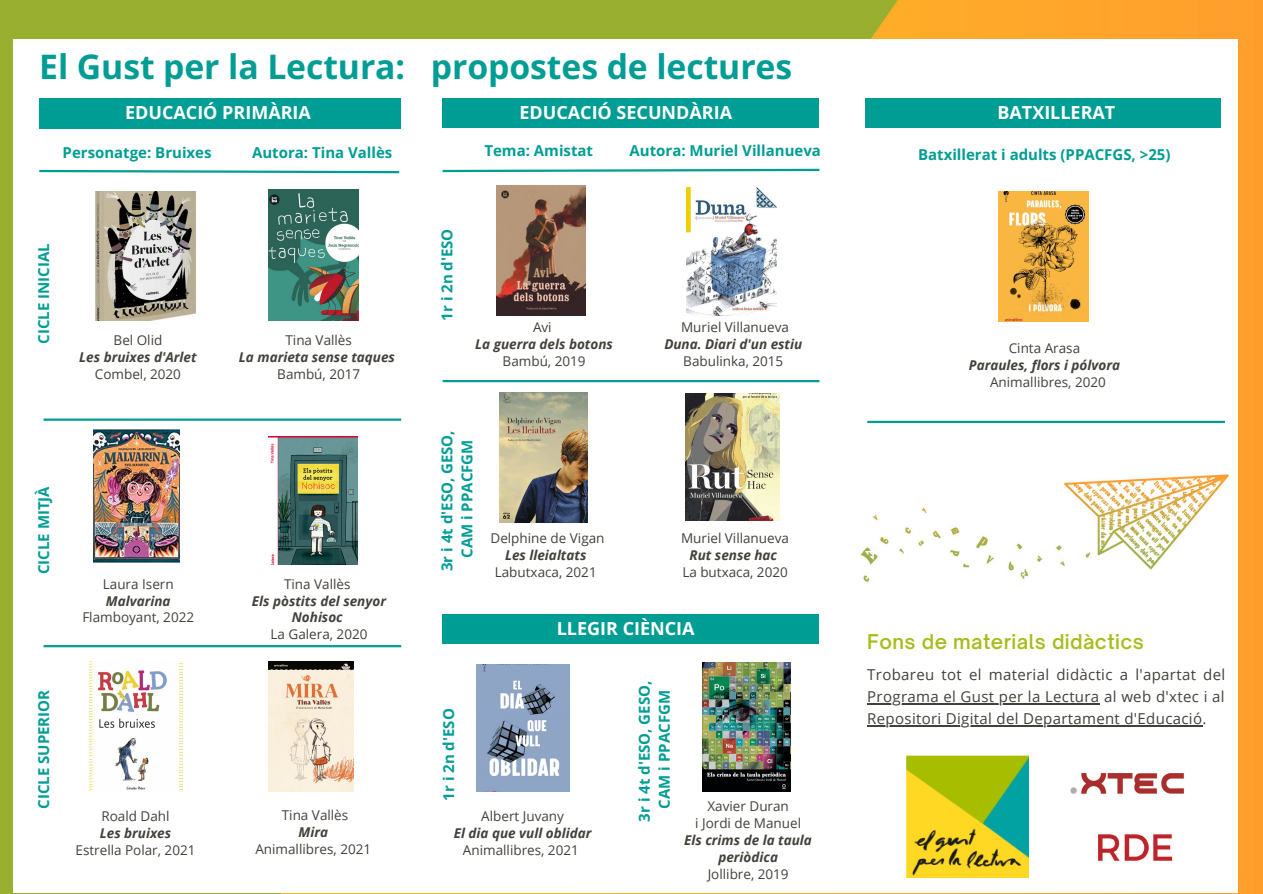
<style>
.page{position:relative;width:1263px;height:894px;background:#fff}
.page>*{position:absolute;margin:0;border:0;box-sizing:border-box;transform-origin:0 0}
.t1{font:700 33.75px "Open Sans";letter-spacing:-.005em;color:#009d94}
.t2{font:600 19.5px "Open Sauce One";letter-spacing:.02em;color:#a6bd19}
.t3{font:700 18px "Open Sans";color:#fff}
.t4{font:700 15px "Open Sans";color:#009d94}
.t5{font:15px/21.9px "Open Sans";letter-spacing:.02em;color:#44403b;text-align:justify}
.t6{font:13.5px "Open Sans";color:#44403b}
.t7{font:italic 700 13.5px/16.8px "Open Sans";color:#44403b;text-align:center}
</style>
<div class="page">
<img style="left:0;top:0;width:1263px;height:893px">
<div style="left:14px;top:40px;width:1224px;height:852px;background:#fff"></div>
<div style="left:39px;top:98px;width:362px;height:30px;background:#009d94"></div>
<div style="left:865px;top:98px;width:356px;height:29px;background:#009d94"></div>
<div style="left:443px;top:98px;width:376px;height:29px;background:#009d94"></div>
<svg style="left:39px;top:169px;width:361px;height:5px"></svg>
<hr style="left:44px;top:418px;width:357px;height:2px;background:#009d94">
<hr style="left:44px;top:645px;width:357px;height:2px;background:#009d94">
<svg style="left:442px;top:168px;width:378px;height:5px"></svg>
<hr style="left:443px;top:380px;width:376px;height:2px;background:#009d94">
<div style="left:443px;top:613px;width:376px;height:29px;background:#009d94"></div>
<hr style="left:867px;top:420px;width:358px;height:3px;background:#009d94">
<img style="left:89px;top:661px;width:94px;height:130px">
<img style="left:476px;top:664px;width:94px;height:127px">
<img style="left:499px;top:392px;width:88px;height:131px">
<img style="left:685px;top:393px;width:95px;height:127px">
<img style="left:497px;top:186px;width:89px;height:129px">
<img style="left:686px;top:188px;width:90px;height:128px">
<img style="left:269px;top:436px;width:88px;height:128px">
<img style="left:93px;top:429px;width:87px;height:133px">
<img style="left:1070px;top:773px;width:114px;height:21px">
<img style="left:860px;top:474px;width:369px;height:108px">
<img style="left:702px;top:662px;width:89px;height:129px">
<img style="left:95px;top:191px;width:101px;height:129px">
<img style="left:269px;top:189px;width:90px;height:131px">
<img style="left:998px;top:191px;width:90px;height:130px">
<img style="left:268px;top:661px;width:86px;height:130px">
<img style="left:906px;top:755px;width:123px;height:122px">
<img style="left:1098px;top:833px;width:75px;height:28px">
<hr style="left:867px;top:702px;width:233px;height:2px;background:#44403b">
<hr style="left:867px;top:724px;width:335px;height:2px;background:#44403b">
<p class="t1" style="left:39px;top:43px;width:754px">El Gust per la Lectura: propostes de lectures</p>
<p class="t3" style="left:125px;top:100px;width:187px">EDUCACIÓ PRIMÀRIA</p>
<p class="t3" style="left:519px;top:100px;width:214px">EDUCACIÓ SECUNDÀRIA</p>
<p class="t3" style="left:997px;top:100px;width:119px">BATXILLERAT</p>
<p class="t4" style="left:63px;top:142px;width:150px">Personatge: Bruixes</p>
<p class="t4" style="left:252px;top:142px;width:142px">Autora: Tina Vallès</p>
<p class="t4" style="left:33px;top:343px;width:102px;rotate:-90deg">CICLE INICIAL</p>
<p class="t6" style="left:114px;top:330px;width:50px">Bel Olid</p>
<p class="t7" style="left:79px;top:348px;width:119px">Les bruixes d'Arlet</p>
<p class="t6" style="left:95px;top:364px;width:88px">Combel, 2020</p>
<p class="t6" style="left:285px;top:330px;width:68px">Tina Vallès</p>
<p class="t7" style="left:239px;top:348px;width:158px">La marieta sense taques</p>
<p class="t6" style="left:277px;top:364px;width:84px">Bambú, 2017</p>
<p class="t4" style="left:33px;top:574px;width:89px;rotate:-90deg">CICLE MITJÀ</p>
<p class="t6" style="left:103px;top:574px;width:72px">Laura Isern</p>
<p class="t7" style="left:106px;top:591px;width:66px">Malvarina</p>
<p class="t6" style="left:82px;top:608px;width:113px">Flamboyant, 2022</p>
<p class="t4" style="left:33px;top:808px;width:120px;rotate:-90deg">CICLE SUPERIOR</p>
<p class="t6" style="left:101px;top:806px;width:70px">Roald Dahl</p>
<p class="t7" style="left:100px;top:824px;width:73px">Les bruixes</p>
<p class="t6" style="left:76px;top:840px;width:121px">Estrella Polar, 2021</p>
<p class="t6" style="left:284px;top:574px;width:68px">Tina Vallès</p>
<p class="t7" style="left:252px;top:591px;width:136px">Els pòstits del senyor<br>Nohisoc</p>
<p class="t6" style="left:271px;top:624px;width:98px">La Galera, 2020</p>
<p class="t6" style="left:282px;top:805px;width:68px">Tina Vallès</p>
<p class="t7" style="left:299px;top:823px;width:31px">Mira</p>
<p class="t6" style="left:255px;top:839px;width:117px">Animallibres, 2021</p>
<p class="t4" style="left:484px;top:140px;width:110px">Tema: Amistat</p>
<p class="t4" style="left:630px;top:140px;width:193px">Autora: Muriel Villanueva</p>
<p class="t4" style="left:436px;top:320px;width:94px;rotate:-90deg">1r i 2n d'ESO</p>
<p class="t6" style="left:533px;top:318px;width:20px">Avi</p>
<p class="t7" style="left:475px;top:335px;width:139px">La guerra dels botons</p>
<p class="t6" style="left:503px;top:351px;width:84px">Bambú, 2019</p>
<p class="t4" style="left:436px;top:571px;width:142px;rotate:-90deg">3r i 4t d'ESO, GESO,</p>
<p class="t4" style="left:457px;top:558px;width:120px;rotate:-90deg">CAM i PPACFGM</p>
<p class="t6" style="left:490px;top:528px;width:116px">Delphine de Vigan</p>
<p class="t7" style="left:505px;top:546px;width:83px">Les lleialtats</p>
<p class="t6" style="left:495px;top:562px;width:103px">Labutxaca, 2021</p>
<p class="t6" style="left:681px;top:318px;width:109px">Muriel Villanueva</p>
<p class="t7" style="left:664px;top:335px;width:139px">Duna. Diari d'un estiu</p>
<p class="t6" style="left:683px;top:351px;width:102px">Babulinka, 2015</p>
<p class="t6" style="left:681px;top:528px;width:109px">Muriel Villanueva</p>
<p class="t7" style="left:690px;top:546px;width:89px">Rut sense hac</p>
<p class="t6" style="left:682px;top:562px;width:107px">La butxaca, 2020</p>
<p class="t3" style="left:557px;top:615px;width:139px">LLEGIR CIÈNCIA</p>
<p class="t4" style="left:438px;top:800px;width:94px;rotate:-90deg">1r i 2n d'ESO</p>
<p class="t6" style="left:481px;top:806px;width:84px">Albert Juvany</p>
<p class="t7" style="left:454px;top:824px;width:139px">El dia que vull oblidar</p>
<p class="t6" style="left:463px;top:840px;width:117px">Animallibres, 2021</p>
<p class="t4" style="left:634px;top:821px;width:142px;rotate:-90deg">3r i 4t d'ESO, GESO,</p>
<p class="t4" style="left:654px;top:808px;width:120px;rotate:-90deg">CAM i PPACFGM</p>
<p class="t6" style="left:707px;top:796px;width:83px">Xavier Duran</p>
<p class="t6" style="left:695px;top:813px;width:107px">i Jordi de Manuel</p>
<p class="t7" style="left:684px;top:830px;width:129px">Els crims de la taula periòdica</p>
<p class="t6" style="left:708px;top:863px;width:82px">Jollibre, 2019</p>
<p class="t4" style="left:918px;top:144px;width:254px">Batxillerat i adults (PPACFGS, &gt;25)</p>
<p class="t6" style="left:1009px;top:339px;width:73px">Cinta Arasa</p>
<p class="t7" style="left:969px;top:356px;width:153px">Paraules, flors i pólvora</p>
<p class="t6" style="left:990px;top:372px;width:117px">Animallibres, 2020</p>
<p class="t2" style="left:867px;top:629px;width:278px">Fons de materials didàctics</p>
<p class="t5" style="left:867px;top:663px;width:359px">Trobareu tot el material didàctic a l'apartat del Programa el Gust per la Lectura al web d'xtec i al Repositori Digital del Departament d'Educació.</p>
</div>
